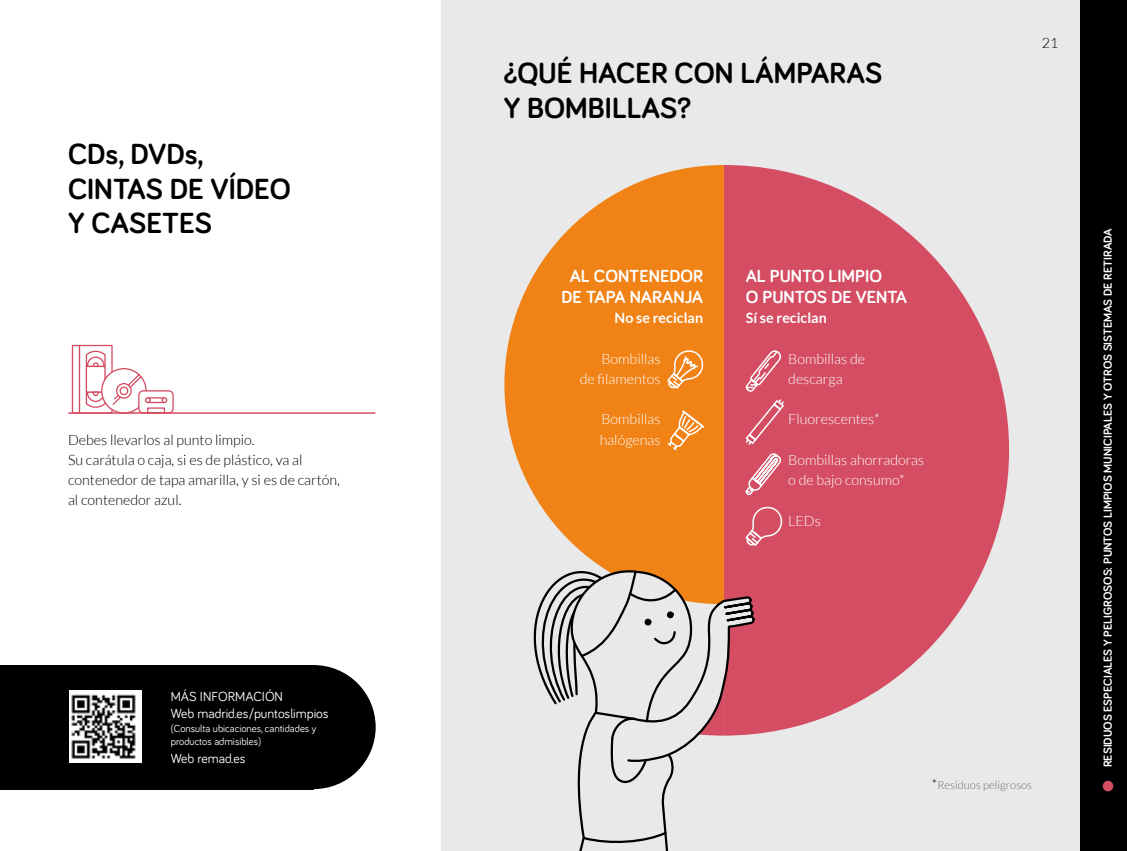
<style>
.page{position:relative;width:1127px;height:851px;background:#fff}
.page>*{position:absolute;margin:0;border:0;box-sizing:border-box;transform-origin:0 0}
.t1{font:700 30px/34.5px "Bariol";color:#000}
.t2{font:700 18px/20.2px "Bariol";color:#fff}
.t3{font:300 14.25px/20.2px "Lato";color:#000}
.t4{font:300 14.25px/20.2px "Lato";color:#fff}
.t5{font:700 14.25px "Lato";color:#fff}
.t6{font:13.5px/17.7px "Bariol";color:#fff}
.t7{font:700 12px "Bariol";color:#fff}
.t8{font:300 11.25px "Lato";color:#706f6f}
.t9{font:10.5px/13.5px "Bariol";color:#fff}
.s1{font-size:13.5px;color:#000}
</style>
<div class="page">
<div style="left:442px;top:0;width:649px;height:850px;background:#e9e9e9"></div>
<svg style="left:724px;top:165px;width:285px;height:565px;fill:#d44d63"></svg>
<svg style="left:504px;top:165px;width:220px;height:341px;fill:#f08216"></svg>
<div style="left:79px;top:345px;width:34px;height:68px;border:1px solid #d44c62"></div>
<div style="left:72px;top:345px;width:8px;height:68px;border:1px solid #d44c62"></div>
<svg style="left:102px;top:368px;width:44px;height:45px"></svg>
<div style="left:138px;top:390px;width:36px;height:23px;border:1px solid #d44c62;border-radius:4px"></div>
<div style="left:147px;top:397px;width:18px;height:6px;border:1px solid #d44c62"></div>
<div style="left:147px;top:407px;width:18px;height:6px;border:1px solid #d44c62"></div>
<svg style="left:85px;top:350px;width:66px;height:58px"></svg>
<svg style="left:161px;top:397px;width:6px;height:6px"></svg>
<hr style="left:69px;top:412px;width:306px;height:2px;background:#d44d63">
<div style="left:0;top:665px;width:314px;height:124px;background:#000"></div>
<div style="left:252px;top:665px;width:124px;height:124px;background:#000;border-radius:50%"></div>
<div style="left:69px;top:690px;width:73px;height:72px;background:#fff"></div>
<img style="left:71px;top:694px;width:65px;height:65px">
<svg style="left:666px;top:350px;width:40px;height:101px;background:#f29439"></svg>
<svg style="left:744px;top:349px;width:41px;height:147px;background:#da6779"></svg>
<svg style="left:533px;top:506px;width:250px;height:344px"></svg>
<div style="left:1080px;top:0;width:47px;height:850px;background:#000"></div>
<div style="left:1102px;top:780px;width:11px;height:11px;background:#d44d63;border-radius:50%"></div>
<h1 class="t1" style="left:68px;top:136px;width:224px">CDs, DVDs,<br>CINTAS DE VÍDEO<br>Y CASETES</h1>
<p class="t3" style="left:68px;top:429px;width:274px">Debes llevarlos al punto limpio.<br>Su carátula o caja, si es de plástico, va al contenedor de tapa amarilla, y si es de cartón, al contenedor azul.</p>
<p class="t6" style="left:171px;top:686px;width:159px">MÁS INFORMACIÓN<br>Web madrid.es/puntoslimpios</p>
<p class="t9" style="left:171px;top:721px;width:147px">(Consulta ubicaciones, cantidades y productos admisibles)</p>
<p class="t6" style="left:171px;top:749px;width:76px">Web remad.es</p>
<h1 class="t1" style="left:504px;top:55px;width:380px">¿QUÉ HACER CON LÁMPARAS<br>Y BOMBILLAS?</h1>
<p class="t2" style="left:562px;top:265px;width:143px;text-align:center">AL CONTENEDOR<br>DE TAPA NARANJA</p>
<p class="t5" style="left:614px;top:309px;width:90px">No se reciclan</p>
<p class="t4" style="left:580px;top:348px;width:82px;text-align:right">Bombillas<br>de filamentos</p>
<p class="t4" style="left:600px;top:409px;width:62px">Bombillas halógenas</p>
<p class="t2" style="left:746px;top:265px;width:163px">AL PUNTO LIMPIO<br>O PUNTOS DE VENTA</p>
<p class="t5" style="left:746px;top:309px;width:83px">Sí se reciclan</p>
<p class="t4" style="left:788px;top:348px;width:78px">Bombillas de descarga</p>
<p class="t4" style="left:788px;top:409px;width:93px">Fluorescentes*</p>
<p class="t4" style="left:788px;top:449px;width:137px">Bombillas ahorradoras o de bajo consumo*</p>
<p class="t4" style="left:788px;top:510px;width:34px">LEDs</p>
<p class="t3" style="left:1042px;top:33px;width:18px">21</p>
<p class="t8" style="left:932px;top:778px;width:102px"><span class="s1">*</span>Residuos peligrosos</p>
<p class="t7" style="left:1099px;top:767px;width:540px;rotate:-90deg">RESIDUOS ESPECIALES Y PELIGROSOS: PUNTOS LIMPIOS MUNICIPALES Y OTROS SISTEMAS DE RETIRADA</p>
</div>
